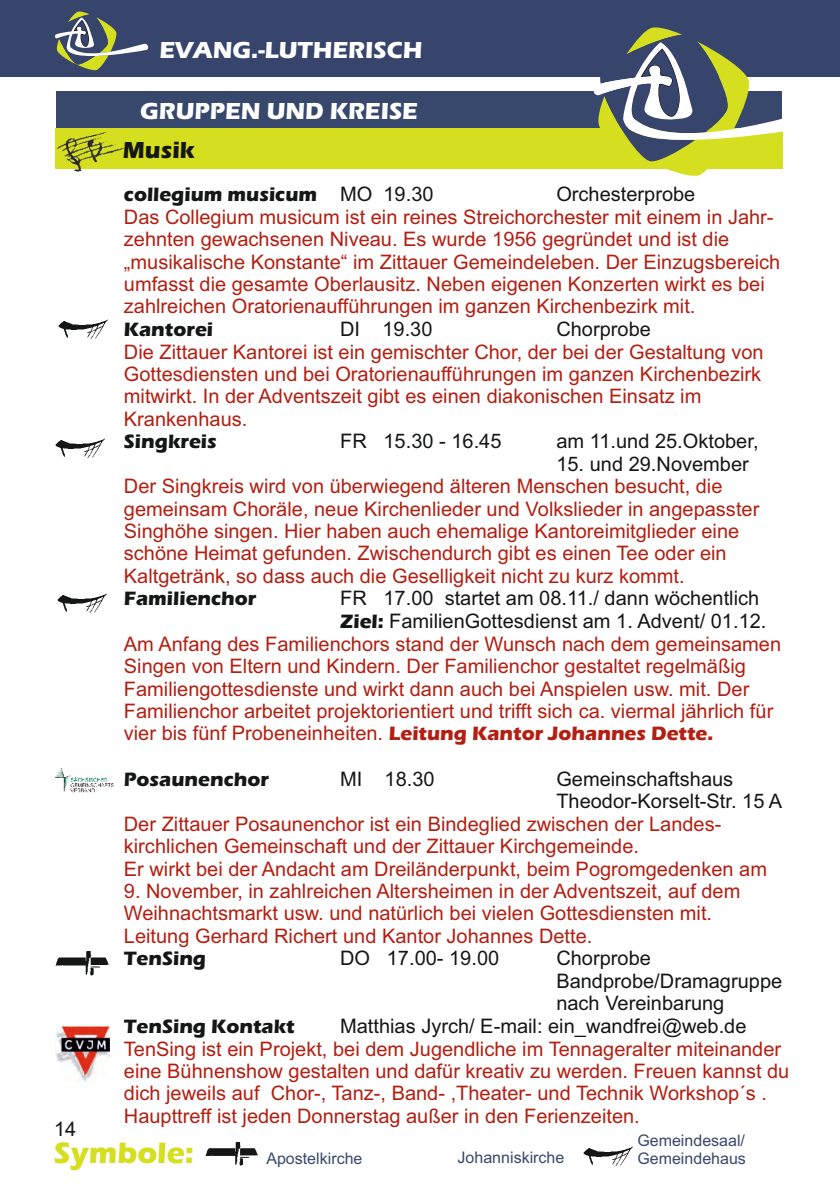
<style>
.page{position:relative;width:840px;height:1191px;background:#fff}
.page>*{position:absolute;margin:0;border:0;box-sizing:border-box;transform-origin:0 0}
.t1{font:700 30.6px "Eras ITC";color:#d5df20}
.t2{font:700 24px "Eras ITC";color:#fff}
.t3{font:700 24px "Eras ITC";color:#151616}
.t4{font:20px/22.4px "Arial";color:#b31f12}
.t5{font:20px "Arial";color:#151616}
.t6{font:700 20px "Eras ITC";color:#151616}
.t7{font:16px "Arial";color:#38486c}
.s1{font-family:"Arial";font-weight:400}
.s2{font-family:"Eras ITC";font-weight:700}
</style>
<div class="page">
<div style="left:57px;top:91px;width:724px;height:39px;background:#38486c"></div>
<div style="left:0;top:0;width:839px;height:77px;background:#37446b"></div>
<svg style="left:55px;top:11px;width:94px;height:81px"></svg>
<img style="left:56px;top:1026px;width:54px;height:55px">
<div style="left:55px;top:129px;width:726px;height:40px;background:#d5df20"></div>
<img style="left:57px;top:132px;width:67px;height:39px">
<svg style="left:591px;top:27px;width:192px;height:149px"></svg>
<img style="left:56px;top:951px;width:53px;height:25px">
<img style="left:57px;top:593px;width:50px;height:19px">
<img style="left:55px;top:768px;width:59px;height:24px">
<img style="left:55px;top:439px;width:50px;height:19px">
<img style="left:58px;top:320px;width:50px;height:19px">
<img style="left:205px;top:1142px;width:53px;height:24px">
<img style="left:583px;top:1147px;width:49px;height:18px">
<p class="t2" style="left:159px;top:41px;width:264px">EVANG.-LUTHERISCH</p>
<p class="t2" style="left:140px;top:102px;width:279px">GRUPPEN UND KREISE</p>
<p class="t3" style="left:123px;top:141px;width:73px">Musik</p>
<p class="t6" style="left:124px;top:187px;width:311px">collegium musicum <span class="s1">MO 19.30</span></p>
<p class="t5" style="left:556px;top:186px;width:140px">Orchesterprobe</p>
<p class="t4" style="left:124px;top:207px;width:657px">Das Collegium musicum ist ein reines Streichorchester mit einem in Jahr&shy;zehnten gewachsenen Niveau. Es wurde 1956 gegründet und ist die „musikalische Konstante“ im Zittauer Gemeindeleben. Der Einzugsbereich umfasst die gesamte Oberlausitz. Neben eigenen Konzerten wirkt es bei zahlreichen Oratorienaufführungen im ganzen Kirchenbezirk mit.</p>
<p class="t6" style="left:124px;top:322px;width:91px">Kantorei</p>
<p class="t5" style="left:340px;top:321px;width:94px">DI 19.30</p>
<p class="t5" style="left:556px;top:321px;width:96px">Chorprobe</p>
<p class="t4" style="left:124px;top:342px;width:641px">Die Zittauer Kantorei ist ein gemischter Chor, der bei der Gestaltung von Gottesdiensten und bei Oratorienaufführungen im ganzen Kirchenbezirk mitwirkt. In der Adventszeit gibt es einen diakonischen Einsatz im Krankenhaus.</p>
<p class="t6" style="left:124px;top:434px;width:94px">Singkreis</p>
<p class="t5" style="left:340px;top:433px;width:163px">FR 15.30 - 16.45</p>
<p class="t5" style="left:556px;top:433px;width:203px">am 11.und 25.Oktober,</p>
<p class="t5" style="left:556px;top:456px;width:194px">15. und 29.November</p>
<p class="t4" style="left:124px;top:477px;width:636px">Der Singkreis wird von überwiegend älteren Menschen besucht, die gemeinsam Choräle, neue Kirchenlieder und Volkslieder in angepasster Singhöhe singen. Hier haben auch ehemalige Kantoreimitglieder eine schöne Heimat gefunden. Zwischendurch gibt es einen Tee oder ein Kaltgetränk, so dass auch die Geselligkeit nicht zu kurz kommt.</p>
<p class="t5" style="left:340px;top:613px;width:427px"><span class="s2">Ziel:</span> FamilienGottesdienst am 1. Advent/ 01.12.</p>
<p class="t6" style="left:124px;top:591px;width:134px">Familienchor</p>
<p class="t5" style="left:340px;top:590px;width:420px">FR 17.00 startet am 08.11./ dann wöchentlich</p>
<p class="t4" style="left:124px;top:634px;width:658px">Am Anfang des Familienchors stand der Wunsch nach dem gemeinsamen Singen von Eltern und Kindern. Der Familienchor gestaltet regelmäßig Familiengottesdienste und wirkt dann auch bei Anspielen usw. mit. Der Familienchor arbeitet projektorientiert und trifft sich ca. viermal jährlich für vier bis fünf Probeneinheiten. <span class="s2">Leitung Kantor Johannes Dette.</span></p>
<p class="t6" style="left:124px;top:771px;width:147px">Posaunenchor</p>
<p class="t5" style="left:340px;top:771px;width:96px">MI 18.30</p>
<p class="t5" style="left:556px;top:771px;width:178px">Gemeinschaftshaus</p>
<p class="t5" style="left:556px;top:794px;width:227px">Theodor-Korselt-Str. 15 A</p>
<p class="t4" style="left:124px;top:814px;width:644px">Der Zittauer Posaunenchor ist ein Bindeglied zwischen der Landes&shy;kirchlichen Gemeinschaft und der Zittauer Kirchgemeinde.<br>Er wirkt bei der Andacht am Dreiländerpunkt, beim Pogromgedenken am</p>
<p class="t4" style="left:124px;top:881px;width:617px">9. November, in zahlreichen Altersheimen in der Adventszeit, auf dem<br>Weihnachtsmarkt usw. und natürlich bei vielen Gottesdiensten mit.</p>
<p class="t4" style="left:124px;top:926px;width:470px">Leitung Gerhard Richert und Kantor Johannes Dette.</p>
<p class="t6" style="left:124px;top:951px;width:84px">TenSing</p>
<p class="t5" style="left:340px;top:950px;width:160px">DO 17.00- 19.00</p>
<p class="t5" style="left:556px;top:950px;width:96px">Chorprobe</p>
<p class="t5" style="left:556px;top:973px;width:227px">Bandprobe/Dramagruppe</p>
<p class="t5" style="left:556px;top:995px;width:169px">nach Vereinbarung</p>
<p class="t6" style="left:124px;top:1018px;width:172px">TenSing Kontakt</p>
<p class="t5" style="left:340px;top:1018px;width:407px">Matthias Jyrch/ E-mail: ein_wandfrei@web.de</p>
<p class="t4" style="left:124px;top:1039px;width:666px">TenSing ist ein Projekt, bei dem Jugendliche im Tennageralter miteinander eine Bühnenshow gestalten und dafür kreativ zu werden. Freuen kannst du dich jeweils auf Chor-, Tanz-, Band- ,Theater- und Technik Workshop´s .</p>
<p class="t4" style="left:124px;top:1106px;width:517px">Haupttreff ist jeden Donnerstag außer in den Ferienzeiten.</p>
<p class="t5" style="left:54px;top:1121px;width:24px">14</p>
<p class="t7" style="left:637px;top:1134px;width:109px">Gemeindesaal/</p>
<p class="t1" style="left:54px;top:1141px;width:141px">Symbole:</p>
<p class="t7" style="left:457px;top:1151px;width:108px">Johanniskirche</p>
<p class="t7" style="left:637px;top:1152px;width:110px">Gemeindehaus</p>
<p class="t7" style="left:266px;top:1152px;width:98px">Apostelkirche</p>
</div>
